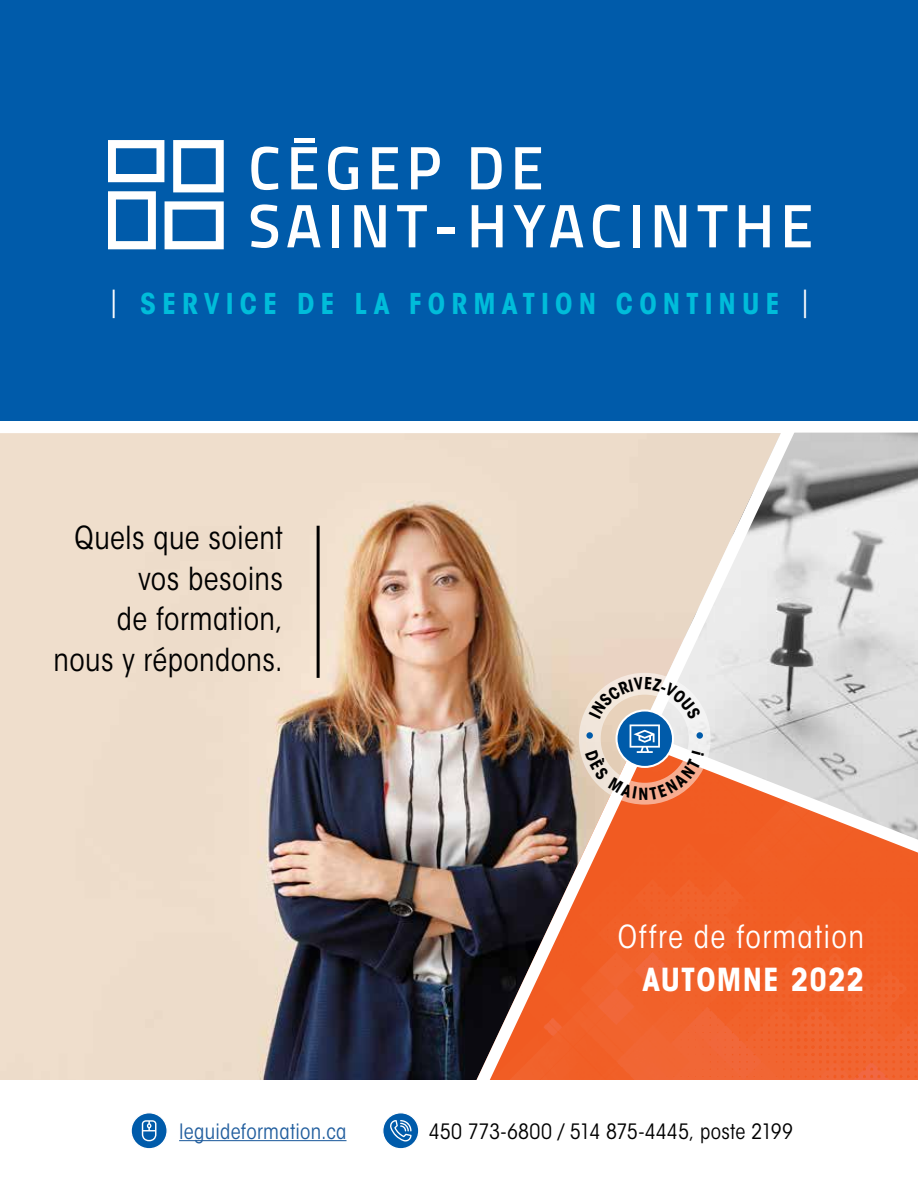
<style>
.page{position:relative;width:918px;height:1188px;background:#fff}
.page>*{position:absolute;margin:0;border:0;box-sizing:border-box;transform-origin:0 0}
.t1{font:condensed 31.5px/40.5px "ITC Avant Garde Std";letter-spacing:.01em;color:#000;text-align:right}
.t2{font:condensed 31.5px "ITC Avant Garde Std";letter-spacing:.045em;color:#fff}
.t3{font:700 condensed 31.5px "ITC Avant Garde Std";letter-spacing:.035em;color:#fff}
.t4{font:700 condensed 28.5px "ITC Avant Garde Std";letter-spacing:.21em;color:#00bcda}
.t5{font:condensed 21px "ITC Avant Garde Std";letter-spacing:.005em;color:#000}
.t6{font:condensed 21px "ITC Avant Garde Std";letter-spacing:.015em;color:#215e9e}
.s1{font-weight:400;color:#fff}
</style>
<div class="page">
<img style="left:809px;top:862px;width:109px;height:218px">
<svg style="left:809px;top:432px;width:109px;height:430px;background:#d4c9c5"></svg>
<div style="left:0;top:0;width:918px;height:421px;background:#005baa"></div>
<img style="left:0;top:432px;width:809px;height:648px">
<svg style="left:251px;top:147px;width:27px;height:43px"></svg>
<svg style="left:291px;top:147px;width:26px;height:42px"></svg>
<svg style="left:328px;top:147px;width:30px;height:43px"></svg>
<svg style="left:372px;top:147px;width:26px;height:42px"></svg>
<svg style="left:411px;top:147px;width:29px;height:42px"></svg>
<svg style="left:471px;top:147px;width:31px;height:42px"></svg>
<svg style="left:515px;top:147px;width:26px;height:42px"></svg>
<svg style="left:251px;top:204px;width:27px;height:44px"></svg>
<svg style="left:287px;top:205px;width:34px;height:42px"></svg>
<div style="left:332px;top:205px;width:7px;height:42px;background:#fff"></div>
<svg style="left:354px;top:205px;width:32px;height:42px"></svg>
<svg style="left:397px;top:205px;width:30px;height:42px"></svg>
<div style="left:437px;top:228px;width:17px;height:6px;background:#fff"></div>
<svg style="left:472px;top:205px;width:31px;height:42px"></svg>
<svg style="left:513px;top:205px;width:70px;height:42px"></svg>
<svg style="left:593px;top:205px;width:27px;height:43px"></svg>
<div style="left:633px;top:205px;width:6px;height:42px;background:#fff"></div>
<svg style="left:655px;top:205px;width:31px;height:42px"></svg>
<svg style="left:698px;top:205px;width:29px;height:42px"></svg>
<svg style="left:739px;top:205px;width:31px;height:42px"></svg>
<svg style="left:785px;top:205px;width:26px;height:42px"></svg>
<hr style="left:294px;top:138px;width:20px;height:4px;background:#fff">
<svg style="left:108px;top:140px;width:56px;height:42px"></svg>
<svg style="left:173px;top:140px;width:51px;height:52px"></svg>
<svg style="left:165px;top:201px;width:59px;height:48px"></svg>
<svg style="left:108px;top:191px;width:48px;height:58px"></svg>
<svg style="left:131px;top:1113px;width:36px;height:36px"></svg>
<div style="left:130px;top:1112px;width:38px;height:37px;border:1px solid #fff;border-radius:50%"></div>
<svg style="left:142px;top:1120px;width:14px;height:21px"></svg>
<hr style="left:179px;top:1140px;width:168px;height:1px;background:#215e9e">
<svg style="left:383px;top:1113px;width:36px;height:36px"></svg>
<div style="left:382px;top:1112px;width:37px;height:37px;border:1px solid #fff;border-radius:50%"></div>
<svg style="left:390px;top:1120px;width:22px;height:22px"></svg>
<hr style="left:317px;top:526px;width:3px;height:152px;background:#000">
<svg style="left:579px;top:673px;width:132px;height:132px"></svg>
<p class="t4" style="left:108px;top:286px;width:704px"><span class="s1">|</span> SERVICE DE LA FORMATION CONTINUE <span class="s1">|</span></p>
<p class="t1" style="left:54px;top:518px;width:231px">Quels que soient vos besoins<br>de formation, nous y répondons.</p>
<p class="t2" style="left:618px;top:918px;width:248px">Offre de formation</p>
<p class="t3" style="left:642px;top:960px;width:223px">AUTOMNE 2022</p>
<p class="t6" style="left:179px;top:1118px;width:169px">leguideformation.ca</p>
<p class="t5" style="left:429px;top:1118px;width:366px">450 773-6800 / 514 875-4445, poste 2199</p>
</div>
